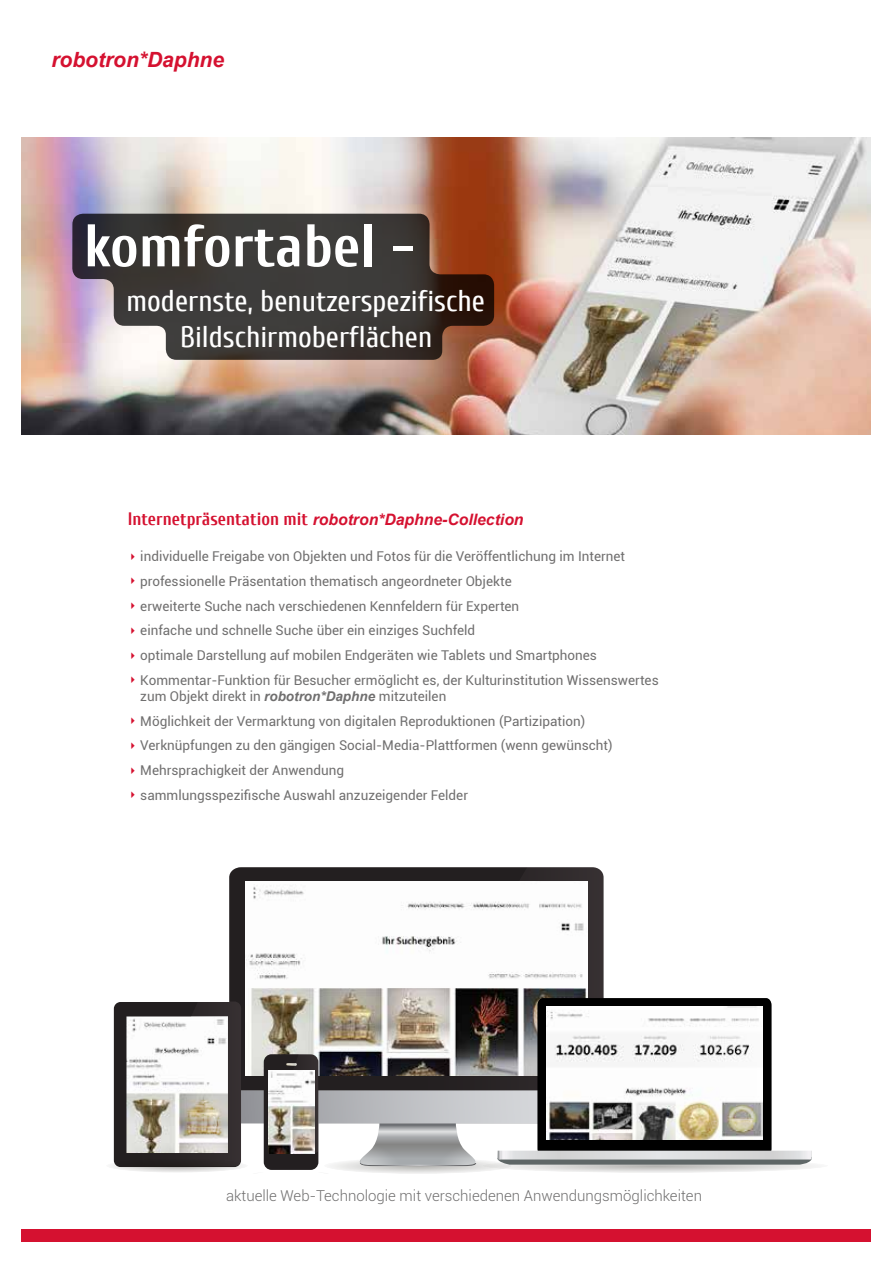
<style>
.page{position:relative;width:893px;height:1263px;background:#fff}
.page>*{position:absolute;margin:0;border:0;box-sizing:border-box;transform-origin:0 0}
.t1{font:700 60px "Cuprum";color:#fff}
.t2{font:30px/36px "Cuprum";color:#fff;text-align:center}
.t3{font:italic 700 21px "Arial";color:#d51130}
.t4{font:italic 700 15.75px "Arial";color:#d51130}
.t5{font:300 15px "Roboto";color:#706f6f}
.t6{font:13.5px/24.8px "Roboto";color:#706f6f}
.s1{font-family:"Cuprum";font-style:normal;font-size:18px}
.s2{font-family:"Arial";font-weight:700;font-style:italic}
</style>
<div class="page">
<div style="left:21px;top:1229px;width:872px;height:13px;background:#d51130"></div>
<img style="left:21px;top:137px;width:850px;height:298px">
<svg style="left:72px;top:214px;width:422px;height:146px;background:#514440"></svg>
<div style="left:872px;top:108px;width:21px;height:1142px;background:#fff"></div>
<svg style="left:229px;top:867px;width:165px;height:131px;background:#2d292a"></svg>
<img style="left:246px;top:881px;width:148px;height:117px">
<svg style="left:394px;top:867px;width:209px;height:131px"></svg>
<svg style="left:111px;top:998px;width:708px;height:176px"></svg>
<img style="left:268px;top:1071px;width:47px;height:82px">
<h3 class="t3" style="left:51px;top:45px;width:174px">robotron*Daphne</h3>
<h1 class="t1" style="left:84px;top:213px;width:332px">komfortabel -</h1>
<h2 class="t2" style="left:126px;top:282px;width:360px">modernste, benutzerspezifische<br>Bildschirmoberflächen</h2>
<p class="t4" style="left:128px;top:509px;width:397px"><span class="s1">Internetpräsentation mit</span> robotron*Daphne-Collection</p>
<p class="t6" style="left:140px;top:543px;width:520px">individuelle Freigabe von Objekten und Fotos für die Veröffentlichung im Internet professionelle Präsentation thematisch angeordneter Objekte<br>erweiterte Suche nach verschiedenen Kennfeldern für Experten<br>einfache und schnelle Suche über ein einziges Suchfeld<br>optimale Darstellung auf mobilen Endgeräten wie Tablets und Smartphones Kommentar-Funktion für Besucher ermöglicht es, der Kulturinstitution Wissenswertes</p>
<p class="t6" style="left:140px;top:683px;width:474px">zum Objekt direkt in <span class="s2">robotron*Daphne</span> mitzuteilen<br>Möglichkeit der Vermarktung von digitalen Reproduktionen (Partizipation)<br>Verknüpfungen zu den gängigen Social-Media-Plattformen (wenn gewünscht)<br>Mehrsprachigkeit der Anwendung<br>sammlungsspezifische Auswahl anzuzeigender Felder</p>
<p class="t5" style="left:226px;top:1185px;width:477px">aktuelle Web-Technologie mit verschiedenen Anwendungsmöglichkeiten</p>
</div>
